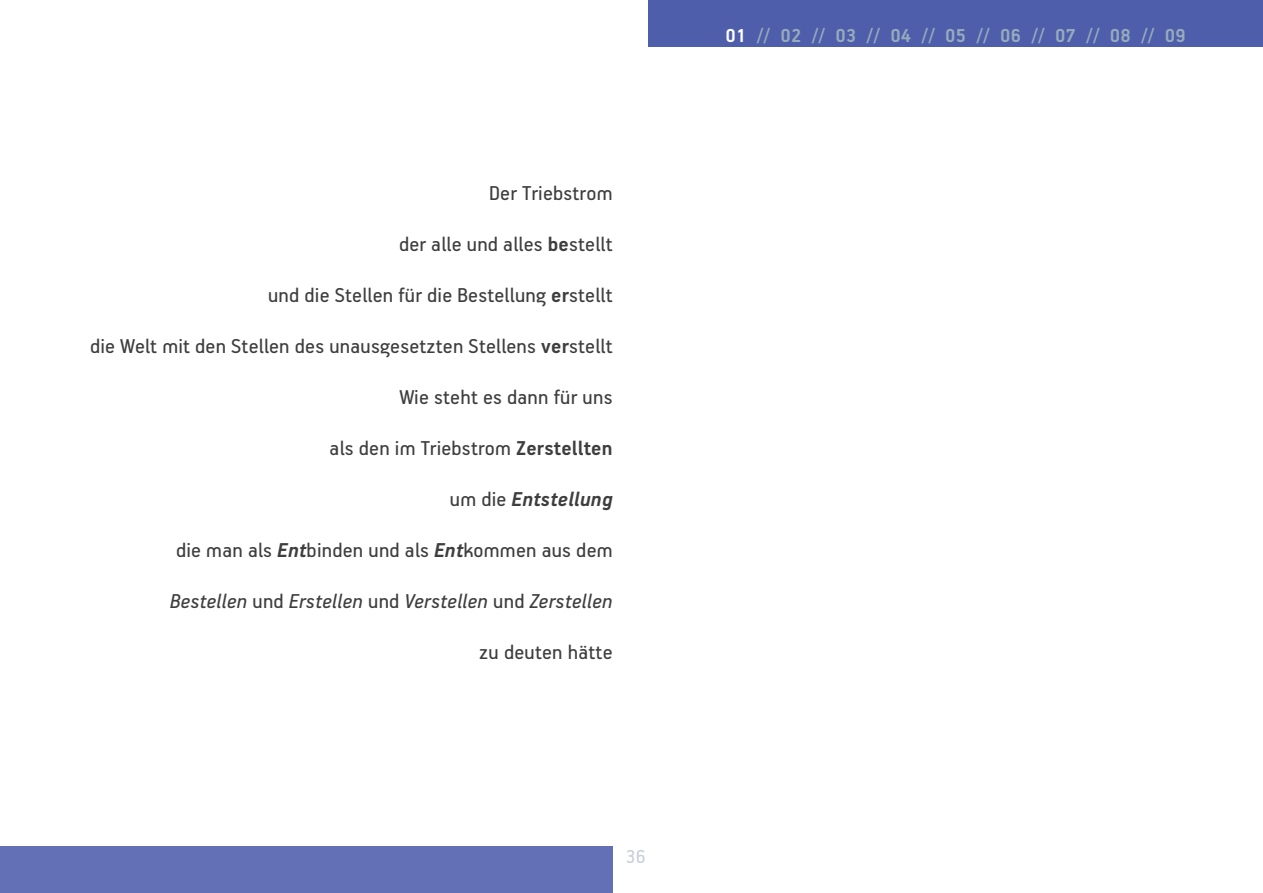
<style>
.page{position:relative;width:1263px;height:893px;background:#fff}
.page>*{position:absolute;margin:0;border:0;box-sizing:border-box;transform-origin:0 0}
.t1{font:22.5px "PF Handbook Pro";letter-spacing:.01em;color:#3e3e3f}
.t2{font:italic 22.5px "PF Handbook Pro";letter-spacing:.01em;color:#3e3e3f}
.t3{font:italic 700 22.5px "PF Handbook Pro";letter-spacing:.01em;color:#3e3e3f}
.t4{font:700 21px "PF Handbook Pro";letter-spacing:.005em;color:#97abbd}
.t5{font:21px "PF Handbook Pro";color:#c7cfd9}
.s1{font-weight:700}
.s2{font-weight:400;font-style:normal}
.s3{font-weight:700;font-style:italic}
.s4{font-style:normal}
.s5{color:#fff}
</style>
<div class="page">
<div style="left:0;top:846px;width:613px;height:47px;background:#6370b5"></div>
<div style="left:648px;top:0;width:615px;height:47px;background:#4e5eaa"></div>
<p class="t1" style="left:489px;top:179px;width:125px">Der Triebstrom</p>
<p class="t1" style="left:399px;top:230px;width:215px">der alle und alles <span class="s1">be</span>stellt</p>
<p class="t1" style="left:268px;top:281px;width:346px">und die Stellen für die Bestellung <span class="s1">er</span>stellt</p>
<p class="t1" style="left:90px;top:332px;width:524px">die Welt mit den Stellen des unausgesetzten Stellens <span class="s1">ver</span>stellt</p>
<p class="t1" style="left:399px;top:383px;width:215px">Wie steht es dann für uns</p>
<p class="t1" style="left:330px;top:434px;width:284px">als den im Triebstrom <span class="s1">Zerstellten</span></p>
<p class="t3" style="left:450px;top:485px;width:164px"><span class="s2">um die</span> Entstellung</p>
<p class="t1" style="left:176px;top:536px;width:438px">die man als <span class="s3">Ent</span>binden und als <span class="s3">Ent</span>kommen aus dem</p>
<p class="t2" style="left:170px;top:587px;width:444px">Bestellen <span class="s4">und</span> Erstellen <span class="s4">und</span> Verstellen <span class="s4">und</span> Zerstellen</p>
<p class="t1" style="left:479px;top:638px;width:135px">zu deuten hätte</p>
<p class="t5" style="left:626px;top:844px;width:21px">36</p>
<p class="t4" style="left:726px;top:23px;width:462px"><span class="s5">01</span> // 02 // 03 // 04 // 05 // 06 // 07 // 08 // 09</p>
</div>
